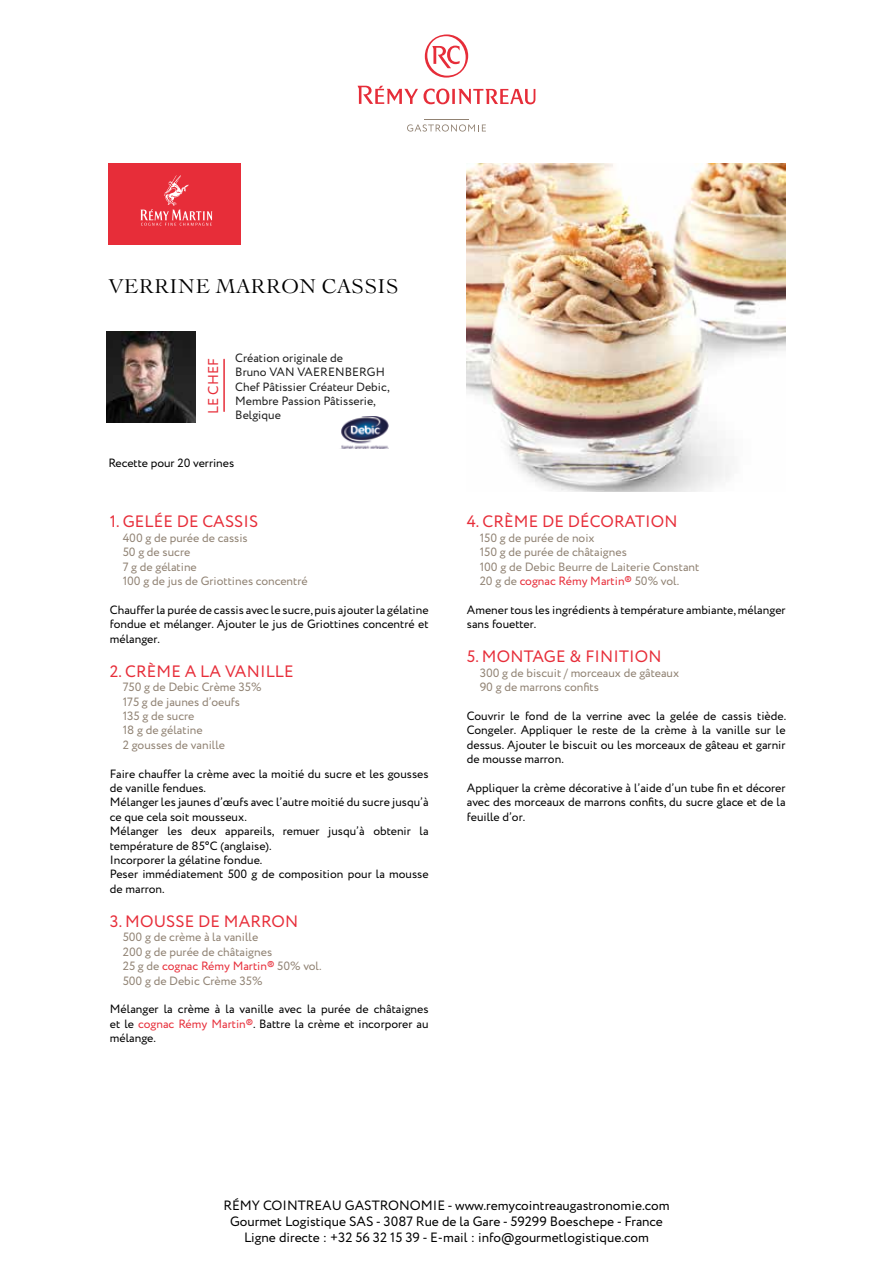
<style>
.page{position:relative;width:893px;height:1263px;background:#fff}
.page>*{position:absolute;margin:0;border:0;box-sizing:border-box;transform-origin:0 0}
.t1{font:19.5px "Le Cochin BQ";letter-spacing:.01em;color:#000}
.t2{font:16.5px "Circe";letter-spacing:.01em;color:#e72d39}
.t3{font:14.25px "Circe";letter-spacing:.01em;color:#e72d39}
.t4{font:13.5px/16.2px "Circe";color:#000;text-align:center}
.t5{font:12px/14.4px "Circe";color:#000;text-align:justify}
.t6{font:12px/14.4px "Circe";color:#908273}
.t7{font:12px/14.4px "Circe";color:#1d1d1d}
.s1{color:#e72d39}
</style>
<div class="page">
<svg style="left:358px;top:86px;width:177px;height:18px"></svg>
<svg style="left:425px;top:34px;width:43px;height:44px"></svg>
<hr style="left:424px;top:119px;width:45px;height:1px;background:#918273">
<svg style="left:407px;top:124px;width:79px;height:8px"></svg>
<div style="left:108px;top:164px;width:133px;height:81px;background:#e72d39"></div>
<svg style="left:140px;top:175px;width:72px;height:51px"></svg>
<img style="left:467px;top:164px;width:319px;height:327px">
<hr style="left:223px;top:359px;width:2px;height:52px;background:#e72d39">
<img style="left:106px;top:332px;width:90px;height:91px">
<img style="left:340px;top:417px;width:49px;height:32px">
<h1 class="t1" style="left:108px;top:274px;width:291px">VERRINE MARRON CASSIS</h1>
<p class="t3" style="left:204px;top:414px;width:58px;rotate:-90deg">LE CHEF</p>
<p class="t7" style="left:235px;top:351px;width:156px">Création originale de<br>Bruno VAN VAERENBERGH<br>Chef Pâtissier Créateur Debic,<br>Membre Passion Pâtisserie,<br>Belgique</p>
<p class="t5" style="left:108px;top:456px;width:127px">Recette pour 20 verrines</p>
<h2 class="t2" style="left:110px;top:511px;width:150px">1. GELÉE DE CASSIS</h2>
<p class="t6" style="left:123px;top:531px;width:187px">400 g de purée de cassis<br>50 g de sucre<br>7 g de gélatine<br>100 g de jus de Griottines concentré</p>
<p class="t5" style="left:110px;top:603px;width:320px">Chauffer la purée de cassis avec le sucre, puis ajouter la gélatine fondue et mélanger. Ajouter le jus de Griottines concentré et mélanger.</p>
<h2 class="t2" style="left:110px;top:660px;width:185px">2. CRÈME A LA VANILLE</h2>
<p class="t6" style="left:123px;top:680px;width:140px">750 g de Debic Crème 35%<br>175 g de jaunes d’oeufs<br>135 g de sucre<br>18 g de gélatine<br>2 gousses de vanille</p>
<p class="t5" style="left:110px;top:767px;width:320px;text-align:left">Faire chauffer la crème avec la moitié du sucre et les gousses de vanille fendues.<br>Mélanger les jaunes d’œufs avec l’autre moitié du sucre jusqu’à ce que cela soit mousseux.<br>Mélanger les deux appareils, remuer jusqu’à obtenir la température de 85°C (anglaise).<br>Incorporer la gélatine fondue.<br>Peser immédiatement 500 g de composition pour la mousse de marron.</p>
<h2 class="t2" style="left:110px;top:910px;width:190px">3. MOUSSE DE MARRON</h2>
<p class="t6" style="left:123px;top:930px;width:200px">500 g de crème à la vanille<br>200 g de purée de châtaignes<br>25 g de <span class="s1">cognac Rémy Martin®</span> 50% vol.<br>500 g de Debic Crème 35%</p>
<p class="t5" style="left:110px;top:1002px;width:320px">Mélanger la crème à la vanille avec la purée de châtaignes et le <span class="s1">cognac Rémy Martin®</span>. Battre la crème et incorporer au mélange.</p>
<h2 class="t2" style="left:467px;top:511px;width:212px">4. CRÈME DE DÉCORATION</h2>
<p class="t6" style="left:480px;top:531px;width:221px">150 g de purée de noix<br>150 g de purée de châtaignes<br>100 g de Debic Beurre de Laiterie Constant<br>20 g de <span class="s1">cognac Rémy Martin®</span> 50% vol.</p>
<p class="t5" style="left:467px;top:603px;width:320px">Amener tous les ingrédients à température ambiante, mélanger sans fouetter.</p>
<h2 class="t2" style="left:467px;top:646px;width:196px">5. MONTAGE &amp; FINITION</h2>
<p class="t6" style="left:480px;top:666px;width:201px">300 g de biscuit / morceaux de gâteaux<br>90 g de marrons confits</p>
<p class="t5" style="left:467px;top:709px;width:321px">Couvrir le fond de la verrine avec la gelée de cassis tiède.<br>Congeler. Appliquer le reste de la crème à la vanille sur le dessus. Ajouter le biscuit ou les morceaux de gâteau et garnir de mousse marron.</p>
<p class="t5" style="left:467px;top:781px;width:320px">Appliquer la crème décorative à l’aide d’un tube fin et décorer avec des morceaux de marrons confits, du sucre glace et de la feuille d’or.</p>
<p class="t4" style="left:223px;top:1197px;width:448px">RÉMY COINTREAU GASTRONOMIE - www.remycointreaugastronomie.com<br>Gourmet Logistique SAS - 3087 Rue de la Gare - 59299 Boeschepe - France<br>Ligne directe : +32 56 32 15 39 - E-mail : info@gourmetlogistique.com</p>
</div>
